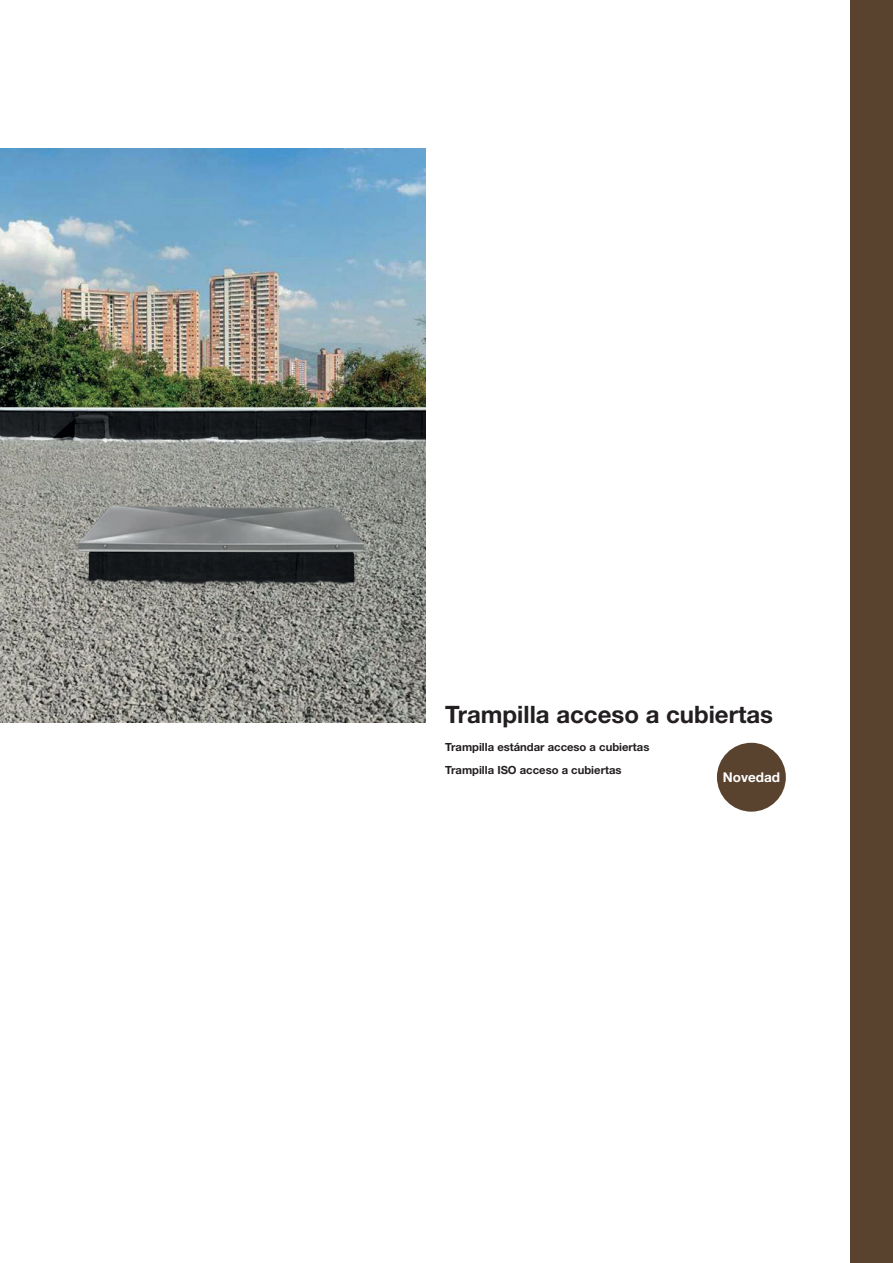
<style>
.page{position:relative;width:893px;height:1263px;background:#fff}
.page>*{position:absolute;margin:0;border:0;box-sizing:border-box;transform-origin:0 0}
.t1{font:700 24px "Helvetica Neue LT Std";color:#231f20}
.t2{font:700 13.5px "Helvetica Neue LT Std";color:#fff}
.t3{font:700 11.25px/22.8px "Helvetica Neue LT Std";color:#231f20}
</style>
<div class="page">
<img style="left:0;top:149px;width:425px;height:574px">
<div style="left:850px;top:0;width:43px;height:1263px;background:#59422e"></div>
<div style="left:717px;top:743px;width:69px;height:69px;background:#59422e;border-radius:50%"></div>
<h1 class="t1" style="left:445px;top:699px;width:329px">Trampilla acceso a cubiertas</h1>
<p class="t3" style="left:445px;top:735px;width:206px">Trampilla estándar acceso a cubiertas<br>Trampilla ISO acceso a cubiertas</p>
<p class="t2" style="left:723px;top:769px;width:59px">Novedad</p>
</div>
